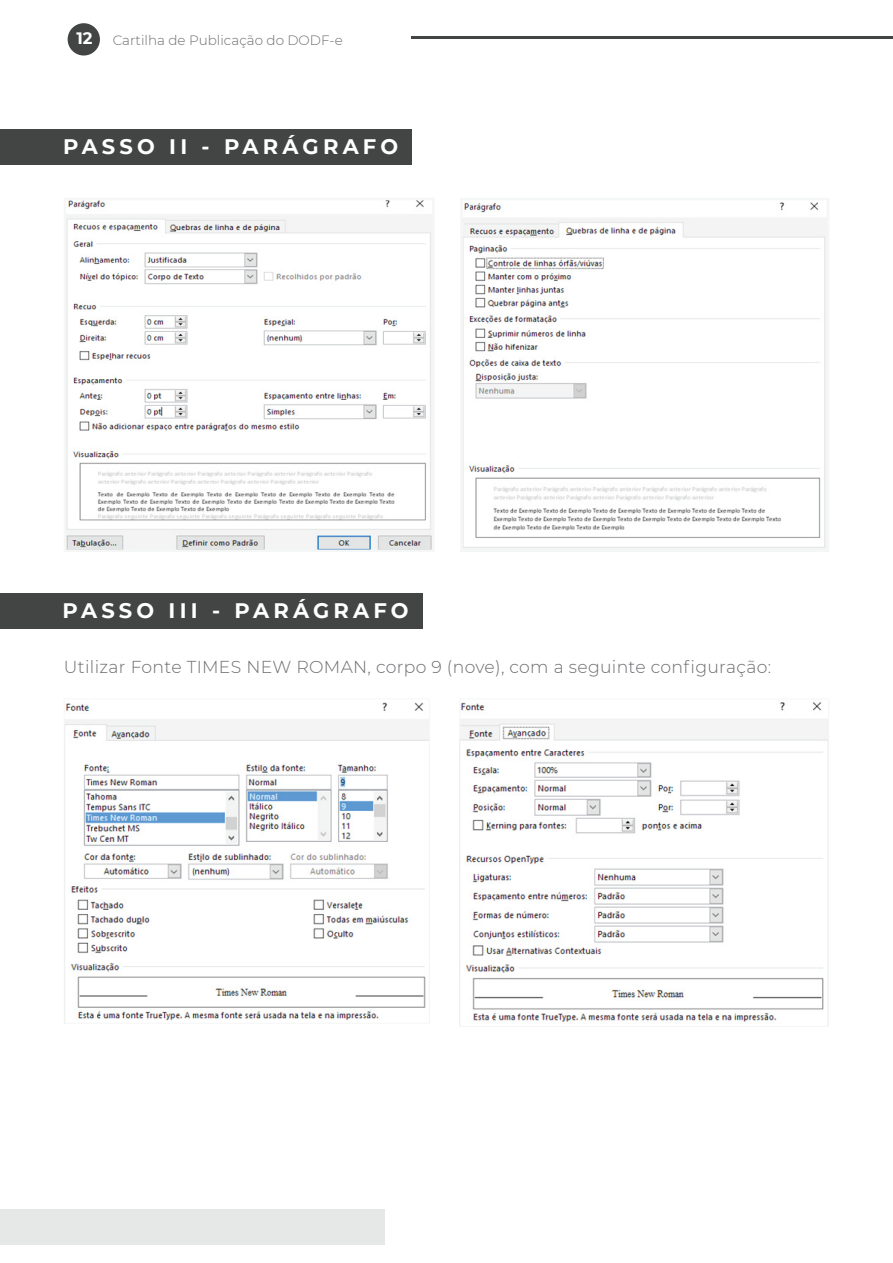
<style>
.page{position:relative;width:893px;height:1263px;background:#fff}
.page>*{position:absolute;margin:0;border:0;box-sizing:border-box;transform-origin:0 0}
.body_text{font:700 21px "Montserrat";letter-spacing:.2em;color:#fff}
.body_text-2{font:300 17.25px "Montserrat";letter-spacing:.02em;color:#6c6d70}
.t1{font:300 13.5px "Montserrat";color:#6c6d70}
.s1{font-weight:700;font-size:16.5px;color:#fff}
</style>
<div class="page">
<div style="left:68px;top:23px;width:32px;height:33px;background:#434545;border-radius:50%"></div>
<hr style="left:412px;top:36px;width:481px;height:3px;background:#434545">
<div style="left:0;top:1209px;width:385px;height:35px;background:#e5e8e7"></div>
<img style="left:464px;top:202px;width:361px;height:346px">
<div style="left:460px;top:198px;width:369px;height:354px;border:3px solid #f5f7f7"></div>
<img style="left:68px;top:202px;width:363px;height:346px">
<div style="left:64px;top:198px;width:371px;height:354px;border:3px solid #f5f7f7"></div>
<div style="left:0;top:129px;width:412px;height:35px;background:#434545"></div>
<div style="left:0;top:593px;width:422px;height:35px;background:#434545"></div>
<img style="left:66px;top:702px;width:362px;height:319px">
<div style="left:64px;top:698px;width:366px;height:326px;border:1px solid #f5f7f7"></div>
<img style="left:461px;top:702px;width:366px;height:322px">
<div style="left:459px;top:698px;width:370px;height:329px;border:1px solid #f5f7f7"></div>
<p class="t1" style="left:77px;top:31px;width:268px"><span class="s1">12</span> Cartilha de Publicação do DODF-e</p>
<p class="body_text" style="left:63px;top:131px;width:337px">PASSO II - PARÁGRAFO</p>
<p class="body_text" style="left:62px;top:595px;width:348px">PASSO III - PARÁGRAFO</p>
<p class="body_text-2" style="left:64px;top:655px;width:709px">Utilizar Fonte TIMES NEW ROMAN, corpo 9 (nove), com a seguinte configuração:</p>
</div>
